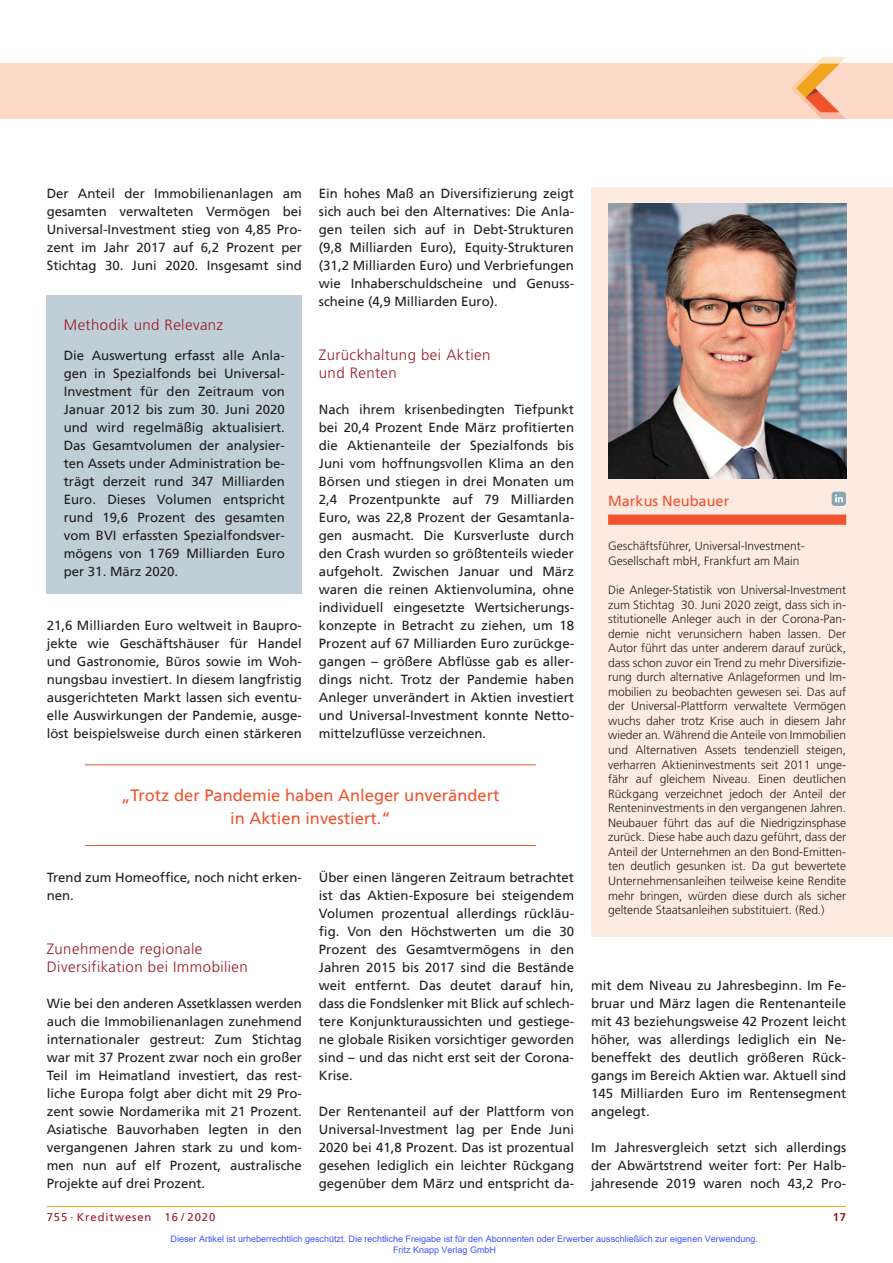
<style>
.page{position:relative;width:893px;height:1263px;background:#fff}
.page>*{position:absolute;margin:0;border:0;box-sizing:border-box;transform-origin:0 0}
.t1{font:16.5px/22.5px "Frutiger";color:#f0542e;text-align:center}
.t2{font:300 15px/18px "Frutiger";letter-spacing:.03em;color:#981a26}
.t3{font:14.55px "Frutiger";color:#f0542e}
.t4{font:13.2px/18px "Frutiger";color:#231f20;text-align:justify}
.t5{font:300 12px/14.5px "Frutiger";color:#231f20}
.t6{font:11.25px "Frutiger";letter-spacing:.08em;color:#981a26}
.t7{font:700 11.25px "Frutiger";color:#981a26}
.t8{font:9px/10.8px "Arial";color:#4054ff}
</style>
<div class="page">
<hr style="left:47px;top:1206px;width:799px;height:1px;background:#f1a31e">
<div style="left:0;top:64px;width:893px;height:55px;background:#fcd9c7"></div>
<svg style="left:791px;top:57px;width:55px;height:62px"></svg>
<hr style="left:85px;top:764px;width:451px;height:1px;background:#f0542e">
<hr style="left:85px;top:845px;width:451px;height:1px;background:#f0542e">
<div style="left:591px;top:187px;width:302px;height:749px;background:#fdebe1"></div>
<div style="left:608px;top:514px;width:238px;height:11px;background:#f0542e"></div>
<img style="left:608px;top:204px;width:238px;height:274px">
<svg style="left:831px;top:491px;width:15px;height:15px"></svg>
<div style="left:47px;top:296px;width:255px;height:298px;background:#bfced7"></div>
<p class="t4" style="left:47px;top:185px;width:257px">Der Anteil der Immobilienanlagen am gesamten verwalteten Vermögen bei Universal-Investment stieg von 4,85 Pro&shy;zent im Jahr 2017 auf 6,2 Prozent per Stichtag 30. Juni 2020. Insgesamt sind</p>
<p class="t2" style="left:64px;top:316px;width:161px">Methodik und Relevanz</p>
<p class="t4" style="left:64px;top:347px;width:223px">Die Auswertung erfasst alle Anla&shy;gen in Spezialfonds bei Universal-Investment für den Zeitraum von Januar 2012 bis zum 30. Juni 2020 und wird regelmäßig aktualisiert.<br>Das Gesamtvolumen der analysier&shy;ten Assets under Administration be&shy;trägt derzeit rund 347 Milliarden Euro. Dieses Volumen entspricht rund 19,6 Prozent des gesamten vom BVI erfassten Spezialfondsver&shy;mögens von 1769 Milliarden Euro per 31. März 2020.</p>
<p class="t4" style="left:47px;top:617px;width:257px">21,6 Milliarden Euro weltweit in Baupro&shy;jekte wie Geschäftshäuser für Handel und Gastronomie, Büros sowie im Woh&shy;nungsbau investiert. In diesem langfristig ausgerichteten Markt lassen sich eventu&shy;elle Auswirkungen der Pandemie, ausge&shy;löst beispielsweise durch einen stärkeren</p>
<p class="t4" style="left:319px;top:185px;width:257px">Ein hohes Maß an Diversifizierung zeigt sich auch bei den Alternatives: Die Anla&shy;gen teilen sich auf in Debt-Strukturen (9,8 Milliarden Euro), Equity-Strukturen (31,2 Milliarden Euro) und Verbriefungen wie Inhaberschuldscheine und Genuss&shy;scheine (4,9 Milliarden Euro).</p>
<p class="t2" style="left:319px;top:346px;width:173px">Zurückhaltung bei Aktien und Renten</p>
<p class="t4" style="left:319px;top:401px;width:257px">Nach ihrem krisenbedingten Tiefpunkt bei 20,4 Prozent Ende März profitierten die Aktienanteile der Spezialfonds bis Juni vom hoffnungsvollen Klima an den Börsen und stiegen in drei Monaten um 2,4 Prozentpunkte auf 79 Milliarden Euro, was 22,8 Prozent der Gesamtanla&shy;gen ausmacht. Die Kursverluste durch den Crash wurden so größtenteils wieder aufgeholt. Zwischen Januar und März waren die reinen Aktienvolumina, ohne individuell eingesetzte Wertsicherungs&shy;konzepte in Betracht zu ziehen, um 18<br>Prozent auf 67 Milliarden Euro zurückge&shy;gangen – größere Abflüsse gab es aller&shy;dings nicht. Trotz der Pandemie haben Anleger unverändert in Aktien investiert und Universal-Investment konnte Netto&shy;mittelzuflüsse verzeichnen.</p>
<p class="t1" style="left:121px;top:785px;width:380px">„Trotz der Pandemie haben Anleger unverändert in Aktien investiert.“</p>
<p class="t4" style="left:47px;top:869px;width:257px">Trend zum Homeoffice, noch nicht erken&shy;nen.</p>
<p class="t2" style="left:47px;top:940px;width:203px">Zunehmende regionale<br>Diversifikation bei Immobilien</p>
<p class="t4" style="left:47px;top:995px;width:257px">Wie bei den anderen Assetklassen werden auch die Immobilienanlagen zunehmend internationaler gestreut: Zum Stichtag war mit 37 Prozent zwar noch ein großer Teil im Heimatland investiert, das rest&shy;liche Europa folgt aber dicht mit 29 Pro&shy;zent sowie Nordamerika mit 21 Prozent.<br>Asiatische Bauvorhaben legten in den vergangenen Jahren stark zu und kom&shy;men nun auf elf Prozent, australische Projekte auf drei Prozent.</p>
<p class="t4" style="left:319px;top:869px;width:257px">Über einen längeren Zeitraum betrachtet ist das Aktien-Exposure bei steigendem Volumen prozentual allerdings rückläu&shy;fig. Von den Höchstwerten um die 30<br>Prozent des Gesamtvermögens in den Jahren 2015 bis 2017 sind die Bestände weit entfernt. Das deutet darauf hin, dass die Fondslenker mit Blick auf schlech&shy;tere Konjunkturaussichten und gestiege&shy;ne globale Risiken vorsichtiger geworden sind – und das nicht erst seit der Corona-Krise.</p>
<p class="t4" style="left:319px;top:1103px;width:257px">Der Rentenanteil auf der Plattform von Universal-Investment lag per Ende Juni 2020 bei 41,8 Prozent. Das ist prozentual gesehen lediglich ein leichter Rückgang gegenüber dem März und entspricht da-</p>
<p class="t3" style="left:608px;top:494px;width:123px">Markus Neubauer</p>
<p class="t5" style="left:608px;top:539px;width:198px">Geschäftsführer, Universal-Investment-<br>Gesellschaft mbH, Frankfurt am Main</p>
<p class="t5" style="left:608px;top:583px;width:240px;text-align:justify">Die Anleger-Statistik von Universal-Investment zum Stichtag 30. Juni 2020 zeigt, dass sich in&shy;stitutionelle Anleger auch in der Corona-Pan&shy;demie nicht verunsichern haben lassen. Der Autor führt das unter anderem darauf zurück, dass schon zuvor ein Trend zu mehr Diversifizie&shy;rung durch alternative Anlageformen und Im&shy;mobilien zu beobachten gewesen sei. Das auf der Universal-Plattform verwaltete Vermögen wuchs daher trotz Krise auch in diesem Jahr wieder an. Während die Anteile von Immobilien und Alternativen Assets tendenziell steigen, verharren Aktieninvestments seit 2011 unge&shy;fähr auf gleichem Niveau. Einen deutlichen Rückgang verzeichnet jedoch der Anteil der Renteninvestments in den vergangenen Jahren.<br>Neubauer führt das auf die Niedrigzinsphase zurück. Diese habe auch dazu geführt, dass der Anteil der Unternehmen an den Bond-Emitten&shy;ten deutlich gesunken ist. Da gut bewertete Unternehmensanleihen teilweise keine Rendite mehr bringen, würden diese durch als sicher geltende Staatsanleihen substituiert. (Red.)</p>
<p class="t4" style="left:591px;top:977px;width:257px">mit dem Niveau zu Jahresbeginn. Im Fe&shy;bruar und März lagen die Rentenanteile mit 43 beziehungsweise 42 Prozent leicht höher, was allerdings lediglich ein Ne&shy;beneffekt des deutlich größeren Rück&shy;gangs im Bereich Aktien war. Aktuell sind 145 Milliarden Euro im Rentensegment angelegt.</p>
<p class="t4" style="left:591px;top:1139px;width:257px">Im Jahresvergleich setzt sich allerdings der Abwärtstrend weiter fort: Per Halb&shy;jahresende 2019 waren noch 43,2 Pro-</p>
<p class="t6" style="left:47px;top:1211px;width:170px">755 · Kreditwesen 16 / 2020</p>
<p class="t7" style="left:833px;top:1211px;width:15px">17</p>
<p class="t8" style="left:393px;top:1233px;width:366px;text-indent:-223px">Dieser Artikel ist urheberrechtlich geschützt. Die rechtliche Freigabe ist für den Abonnenten oder Erwerber ausschließlich zur eigenen Verwendung.<br>Fritz Knapp Verlag GmbH</p>
</div>
